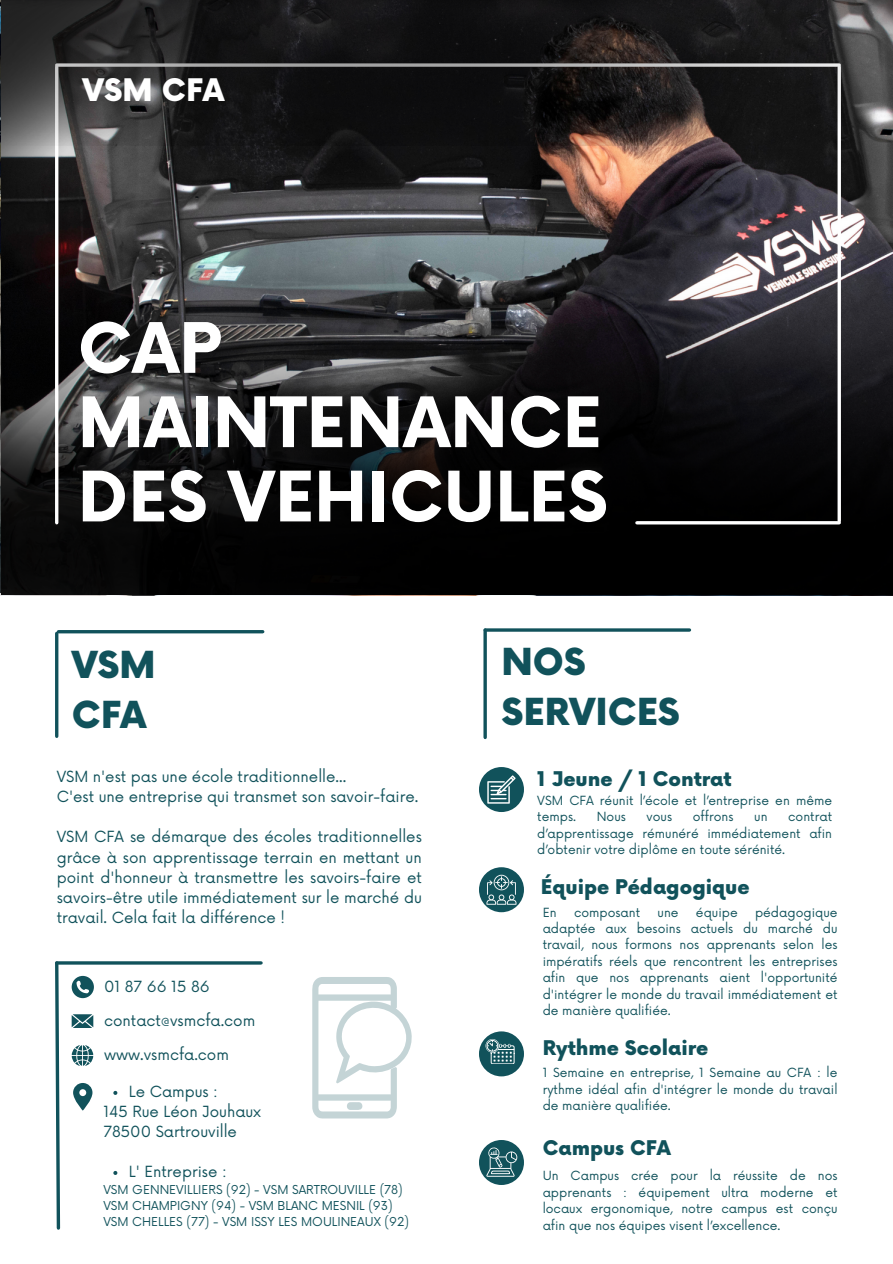
<style>
.page{position:relative;width:893px;height:1264px;background:#fff}
.page>*{position:absolute;margin:0;border:0;box-sizing:border-box;transform-origin:0 0}
.t1{font:700 67.65px "Now";color:#fff}
.t2{font:900 36.3px "Now";color:#11525b}
.t3{font:900 30.3px "Now";color:#fff}
.t4{font:900 19.8px "Now";color:#11525b}
.t5{font:15px/20.2px "Now";color:#11525b;text-align:justify}
.t6{font:12.3px/16.4px "Now";color:#11525b;text-align:justify}
.t7{font:12px "Now";color:#11525b}
</style>
<div class="page">
<div style="left:479px;top:867px;width:45px;height:45px;background:#11525b;border-radius:50%"></div>
<svg style="left:486px;top:874px;width:30px;height:30px"></svg>
<div style="left:479px;top:1139px;width:45px;height:45px;background:#11525b;border-radius:50%"></div>
<svg style="left:486px;top:1147px;width:31px;height:29px"></svg>
<hr style="left:57px;top:961px;width:204px;height:3px;background:#11525b">
<svg style="left:55px;top:961px;width:7px;height:269px"></svg>
<svg style="left:72px;top:975px;width:22px;height:23px"></svg>
<svg style="left:72px;top:1014px;width:21px;height:13px"></svg>
<svg style="left:72px;top:1045px;width:21px;height:21px"></svg>
<svg style="left:312px;top:977px;width:99px;height:141px"></svg>
<svg style="left:73px;top:1083px;width:19px;height:27px"></svg>
<hr style="left:485px;top:628px;width:204px;height:3px;background:#11525b">
<svg style="left:483px;top:630px;width:4px;height:107px"></svg>
<hr style="left:58px;top:630px;width:205px;height:3px;background:#11525b">
<hr style="left:55px;top:633px;width:3px;height:103px;background:#11525b">
<img style="left:2px;top:145px;width:890px;height:449px">
<hr style="left:637px;top:521px;width:202px;height:3px;background:#fff">
<hr style="left:55px;top:67px;width:3px;height:456px;background:#fff">
<hr style="left:837px;top:67px;width:3px;height:454px;background:#fff">
<div style="left:479px;top:767px;width:45px;height:45px;background:#11525b;border-radius:50%"></div>
<svg style="left:487px;top:775px;width:28px;height:28px"></svg>
<img style="left:0;top:0;width:892px;height:145px">
<div style="left:479px;top:1031px;width:45px;height:45px;background:#11525b;border-radius:50%"></div>
<svg style="left:485px;top:1038px;width:29px;height:25px"></svg>
<svg style="left:113px;top:1090px;width:4px;height:4px"></svg>
<svg style="left:113px;top:1171px;width:4px;height:3px"></svg>
<p class="t3" style="left:82px;top:74px;width:143px">VSM CFA</p>
<p class="t1" style="left:78px;top:312px;width:145px">CAP</p>
<p class="t1" style="left:78px;top:386px;width:525px">MAINTENANCE</p>
<p class="t1" style="left:78px;top:460px;width:531px">DES VEHICULES</p>
<p class="t2" style="left:72px;top:644px;width:86px">VSM</p>
<p class="t2" style="left:72px;top:695px;width:76px">CFA</p>
<p class="t2" style="left:501px;top:642px;width:86px">NOS</p>
<p class="t2" style="left:501px;top:692px;width:180px">SERVICES</p>
<p class="t5" style="left:57px;top:766px;width:291px">VSM n'est pas une école traditionnelle...</p>
<p class="t5" style="left:57px;top:787px;width:363px">C'est une entreprise qui transmet son savoir-faire.</p>
<p class="t5" style="left:57px;top:827px;width:366px">VSM CFA se démarque des écoles traditionnelles grâce à son apprentissage terrain en mettant un point d'honneur à transmettre les savoirs-faire et savoirs-être utile immédiatement sur le marché du travail. Cela fait la différence !</p>
<p class="t4" style="left:537px;top:768px;width:196px">1 Jeune / 1 Contrat</p>
<p class="t6" style="left:537px;top:793px;width:296px">VSM CFA réunit l’école et l’entreprise en même temps.</p>
<p class="t6" style="left:596px;top:809px;width:31px">Nous</p>
<p class="t6" style="left:646px;top:809px;width:27px">vous</p>
<p class="t6" style="left:692px;top:809px;width:42px">offrons</p>
<p class="t6" style="left:754px;top:809px;width:15px">un</p>
<p class="t6" style="left:537px;top:809px;width:296px;text-indent:251px">contrat d’apprentissage rémunéré immédiatement afin d’obtenir votre diplôme en toute sérénité.</p>
<p class="t4" style="left:541px;top:876px;width:210px">Équipe Pédagogique</p>
<p class="t6" style="left:542px;top:904px;width:296px;text-indent:212px">pédagogique adaptée aux besoins actuels du marché du travail, nous formons nos apprenants selon les impératifs réels que rencontrent les entreprises afin que nos apprenants aient l'opportunité d'intégrer le monde du travail immédiatement et de manière qualifiée.</p>
<p class="t6" style="left:542px;top:904px;width:16px">En</p>
<p class="t6" style="left:574px;top:904px;width:68px">composant</p>
<p class="t6" style="left:657px;top:904px;width:23px">une</p>
<p class="t6" style="left:696px;top:904px;width:43px">équipe</p>
<p class="t5" style="left:104px;top:976px;width:107px">01 87 66 15 86</p>
<p class="t5" style="left:104px;top:1010px;width:153px">contact@vsmcfa.com</p>
<p class="t5" style="left:104px;top:1045px;width:126px">www.vsmcfa.com</p>
<p class="t4" style="left:542px;top:1037px;width:167px">Rythme Scolaire</p>
<p class="t5" style="left:129px;top:1082px;width:91px">Le Campus :</p>
<p class="t5" style="left:103px;top:1102px;width:159px">145 Rue Léon Jouhaux</p>
<p class="t5" style="left:103px;top:1122px;width:135px">78500 Sartrouville</p>
<p class="t5" style="left:129px;top:1162px;width:99px">L' Entreprise :</p>
<p class="t7" style="left:103px;top:1182px;width:301px">VSM GENNEVILLIERS (92) - VSM SARTROUVILLE (78)</p>
<p class="t7" style="left:103px;top:1198px;width:291px">VSM CHAMPIGNY (94) - VSM BLANC MESNIL (93)</p>
<p class="t7" style="left:103px;top:1214px;width:307px">VSM CHELLES (77) - VSM ISSY LES MOULINEAUX (92)</p>
<p class="t6" style="left:542px;top:1065px;width:296px">1 Semaine en entreprise, 1 Semaine au CFA : le rythme idéal afin d'intégrer le monde du travail de manière qualifiée.</p>
<p class="t4" style="left:542px;top:1137px;width:130px">Campus CFA</p>
<p class="t6" style="left:542px;top:1168px;width:296px">Un Campus crée pour la réussite de nos apprenants : équipement ultra moderne et locaux ergonomique, notre campus est conçu afin que nos équipes visent l’excellence.</p>
</div>
